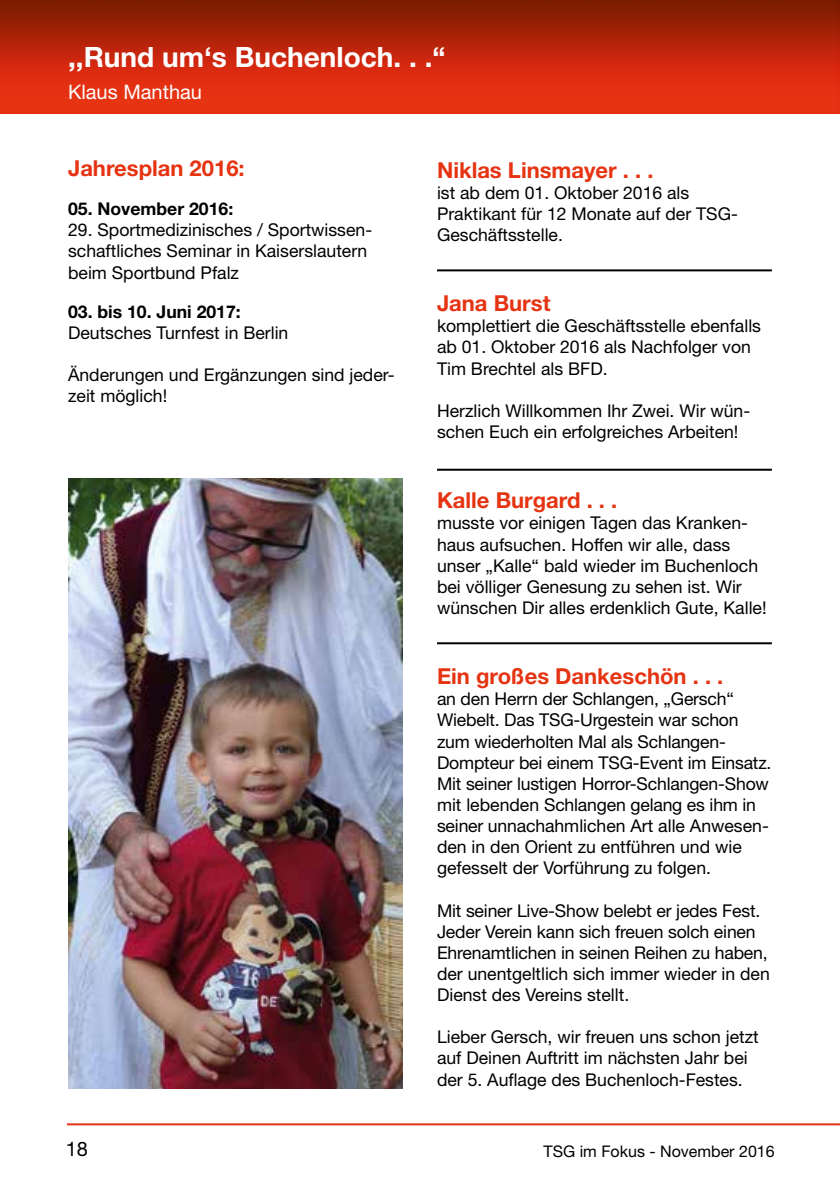
<style>
.page{position:relative;width:840px;height:1191px;background:#fff}
.page>*{position:absolute;margin:0;border:0;box-sizing:border-box;transform-origin:0 0}
.t1{font:700 28px "Helvetica Neue";color:#fff}
.t2{font:700 22px "Helvetica Neue";color:#e63312}
.t3{font:20px "Helvetica Neue";color:#fff}
.t4{font:20px "Helvetica Neue";color:#000}
.t5{font:17.6px/21.2px "Helvetica Neue";color:#000}
.t6{font:700 17.6px "Helvetica Neue";color:#000}
.t7{font:16px "Helvetica Neue";color:#000}
</style>
<div class="page">
<img style="left:0;top:0;width:839px;height:113px">
<hr style="left:67px;top:1123px;width:772px;height:2px;background:#e63312">
<hr style="left:437px;top:269px;width:334px;height:2px;background:#000">
<hr style="left:437px;top:642px;width:334px;height:2px;background:#000">
<hr style="left:437px;top:469px;width:334px;height:2px;background:#000">
<img style="left:68px;top:478px;width:335px;height:611px">
<h1 class="t1" style="left:68px;top:40px;width:379px">,,Rund um‘s Buchenloch. . .“</h1>
<p class="t3" style="left:68px;top:80px;width:135px">Klaus Manthau</p>
<p class="t2" style="left:68px;top:154px;width:178px">Jahresplan 2016:</p>
<p class="t6" style="left:68px;top:198px;width:166px">05. November 2016:</p>
<p class="t5" style="left:68px;top:219px;width:305px">29. Sportmedizinisches / Sportwissen&shy;schaftliches Seminar in Kaiserslautern beim Sportbund Pfalz</p>
<p class="t6" style="left:68px;top:300px;width:174px">03. bis 10. Juni 2017:</p>
<p class="t5" style="left:68px;top:322px;width:222px">Deutsches Turnfest in Berlin</p>
<p class="t5" style="left:68px;top:364px;width:328px">Änderungen und Ergänzungen sind jeder&shy;zeit möglich!</p>
<p class="t2" style="left:437px;top:156px;width:218px">Niklas Linsmayer . . .</p>
<p class="t5" style="left:437px;top:182px;width:302px">ist ab dem 01. Oktober 2016 als<br>Praktikant für 12 Monate auf der TSG-<br>Geschäftsstelle.</p>
<p class="t2" style="left:437px;top:290px;width:115px">Jana Burst</p>
<p class="t5" style="left:437px;top:315px;width:325px">komplettiert die Geschäftsstelle ebenfalls ab 01. Oktober 2016 als Nachfolger von<br>Tim Brechtel als BFD.</p>
<p class="t5" style="left:437px;top:400px;width:314px">Herzlich Willkommen Ihr Zwei. Wir wün&shy;schen Euch ein erfolgreiches Arbeiten!</p>
<p class="t2" style="left:437px;top:487px;width:182px">Kalle Burgard . . .</p>
<p class="t5" style="left:437px;top:512px;width:331px">musste vor einigen Tagen das Kranken&shy;haus aufsuchen. Hoffen wir alle, dass unser „Kalle“ bald wieder im Buchenloch bei völliger Genesung zu sehen ist. Wir wünschen Dir alles erdenklich Gute, Kalle!</p>
<p class="t2" style="left:437px;top:662px;width:288px">Ein großes Dankeschön . . .</p>
<p class="t5" style="left:437px;top:688px;width:336px">an den Herrn der Schlangen, „Gersch“ Wiebelt. Das TSG-Urgestein war schon zum wiederholten Mal als Schlangen-Dompteur bei einem TSG-Event im Einsatz.<br>Mit seiner lustigen Horror-Schlangen-Show mit lebenden Schlangen gelang es ihm in seiner unnachahmlichen Art alle Anwesen&shy;den in den Orient zu entführen und wie gefesselt der Vorführung zu folgen.</p>
<p class="t5" style="left:437px;top:899px;width:334px">Mit seiner Live-Show belebt er jedes Fest.<br>Jeder Verein kann sich freuen solch einen Ehrenamtlichen in seinen Reihen zu haben, der unentgeltlich sich immer wieder in den Dienst des Vereins stellt.</p>
<p class="t5" style="left:437px;top:1026px;width:323px">Lieber Gersch, wir freuen uns schon jetzt auf Deinen Auftritt im nächsten Jahr bei der 5. Auflage des Buchenloch-Festes.</p>
<p class="t4" style="left:66px;top:1136px;width:24px">18</p>
<p class="t7" style="left:543px;top:1141px;width:232px">TSG im Fokus - November 2016</p>
</div>
